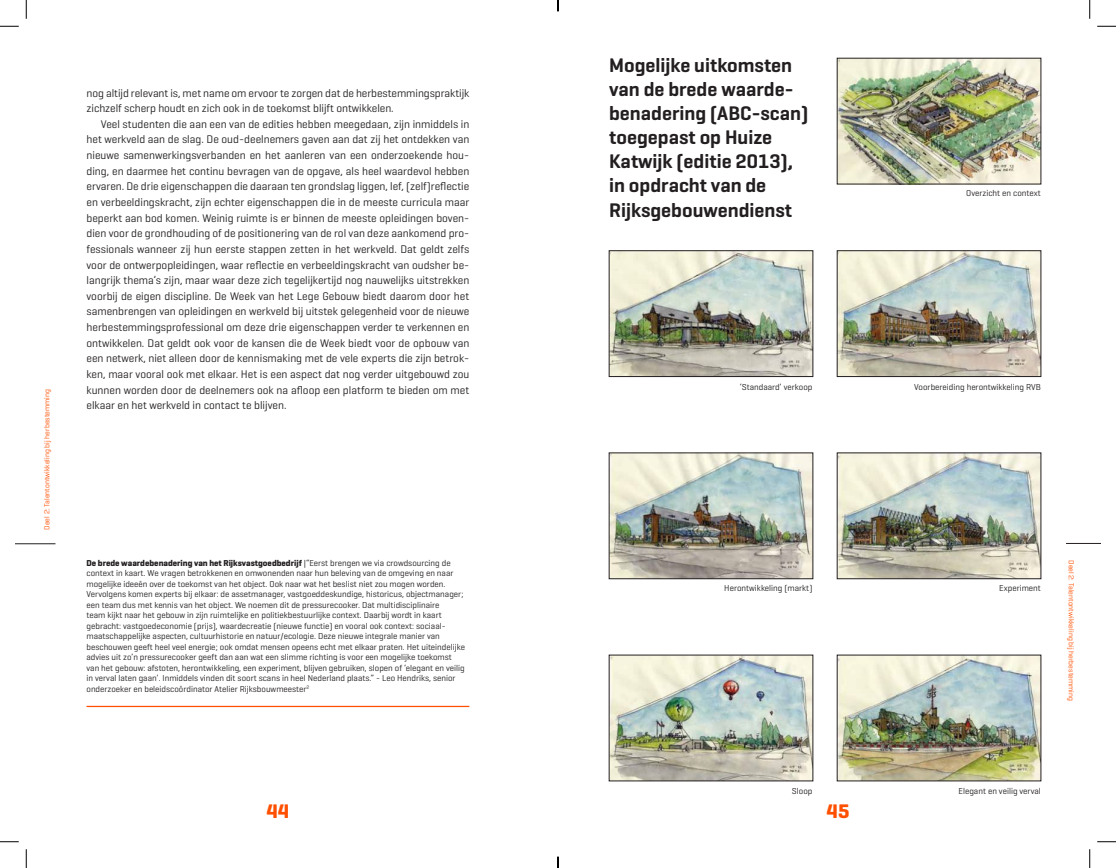
<style>
.page{position:relative;width:1116px;height:868px;background:#fff}
.page>*{position:absolute;margin:0;border:0;box-sizing:border-box;transform-origin:0 0}
.t1{font:600 20px/24px "Geogrotesque";color:#231f20}
.t2{font:700 20px "Geogrotesque";color:#ff5000}
.t3{font:11.25px/15.6px "Geogrotesque";letter-spacing:-.005em;color:#231f20}
.t4{font:8.75px/10.5px "Geogrotesque";color:#231f20}
.t5{font:7.5px "Geogrotesque";color:#ff5000}
.s1{font-weight:700}
</style>
<div class="page">
<hr style="left:16px;top:543px;width:39px;height:1px;background:#231f20">
<hr style="left:1066px;top:543px;width:34px;height:1px;background:#231f20">
<hr style="left:86px;top:705px;width:383px;height:2px;background:#ff5000">
<img style="left:839px;top:252px;width:200px;height:122px">
<img style="left:839px;top:454px;width:200px;height:123px">
<img style="left:839px;top:657px;width:200px;height:122px">
<img style="left:839px;top:60px;width:200px;height:122px">
<img style="left:611px;top:252px;width:200px;height:122px">
<img style="left:611px;top:454px;width:200px;height:123px">
<img style="left:611px;top:657px;width:200px;height:122px">
<div style="left:837px;top:250px;width:204px;height:126px;border:1px solid #231f20"></div>
<div style="left:609px;top:250px;width:204px;height:126px;border:1px solid #231f20"></div>
<div style="left:609px;top:452px;width:204px;height:127px;border:1px solid #231f20"></div>
<div style="left:837px;top:452px;width:204px;height:127px;border:1px solid #231f20"></div>
<svg style="left:0;top:25px;width:19px;height:2px"></svg>
<svg style="left:1097px;top:25px;width:18px;height:2px"></svg>
<svg style="left:0;top:841px;width:19px;height:1px"></svg>
<svg style="left:1097px;top:841px;width:18px;height:1px"></svg>
<svg style="left:25px;top:0;width:2px;height:19px"></svg>
<svg style="left:25px;top:849px;width:2px;height:18px"></svg>
<svg style="left:1089px;top:0;width:1px;height:19px"></svg>
<svg style="left:1089px;top:849px;width:1px;height:18px"></svg>
<svg style="left:557px;top:0;width:2px;height:11px"></svg>
<svg style="left:557px;top:856px;width:2px;height:11px"></svg>
<p class="t5" style="left:42px;top:529px;width:142px;rotate:-90deg">Deel 2: Talentontwikkeling bij herbestemming</p>
<p class="t3" style="left:86px;top:84px;width:384px">nog altijd relevant is, met name om ervoor te zorgen dat de herbestemmingspraktijk zichzelf scherp houdt en zich ook in de toekomst blijft ontwikkelen.</p>
<p class="t3" style="left:86px;top:116px;width:384px;text-align:justify;text-indent:14px">Veel studenten die aan een van de edities hebben meegedaan, zijn inmiddels in het werkveld aan de slag. De oud-deelnemers gaven aan dat zij het ontdekken van nieuwe samenwerkingsverbanden en het aanleren van een onderzoekende hou&shy;ding, en daarmee het continu bevragen van de opgave, als heel waardevol hebben ervaren. De drie eigenschappen die daaraan ten grondslag liggen, lef, (zelf)reflectie en verbeeldingskracht, zijn echter eigenschappen die in de meeste curricula maar beperkt aan bod komen. Weinig ruimte is er binnen de meeste opleidingen boven&shy;dien voor de grondhouding of de positionering van de rol van deze aankomend pro&shy;fessionals wanneer zij hun eerste stappen zetten in het werkveld. Dat geldt zelfs voor de ontwerpopleidingen, waar reflectie en verbeeldingskracht van oudsher be&shy;langrijk thema’s zijn, maar waar deze zich tegelijkertijd nog nauwelijks uitstrekken voorbij de eigen discipline. De Week van het Lege Gebouw biedt daarom door het samenbrengen van opleidingen en werkveld bij uitstek gelegenheid voor de nieuwe herbestemmingsprofessional om deze drie eigenschappen verder te verkennen en ontwikkelen. Dat geldt ook voor de kansen die de Week biedt voor de opbouw van een netwerk, niet alleen door de kennismaking met de vele experts die zijn betrok&shy;ken, maar vooral ook met elkaar. Het is een aspect dat nog verder uitgebouwd zou kunnen worden door de deelnemers ook na afloop een platform te bieden om met elkaar en het werkveld in contact te blijven.</p>
<p class="t4" style="left:86px;top:557px;width:380px"><span class="s1">De brede waardebenadering van het Rijksvastgoedbedrijf</span> |“Eerst brengen we via crowdsourcing de context in kaart. We vragen betrokkenen en omwonenden naar hun beleving van de omgeving en naar mogelijke ideeën over de toekomst van het object. Ook naar wat het beslist niet zou mogen worden.<br>Vervolgens komen experts bij elkaar: de assetmanager, vastgoeddeskundige, historicus, objectmanager; een team dus met kennis van het object. We noemen dit de pressurecooker. Dat multidisciplinaire<br>team kijkt naar het gebouw in zijn ruimtelijke en politiekbestuurlijke context. Daarbij wordt in kaart gebracht: vastgoedeconomie (prijs), waardecreatie (nieuwe functie) en vooral ook context: sociaal&shy;maatschappelijke aspecten, cultuurhistorie en natuur/ecologie. Deze nieuwe integrale manier van beschouwen geeft heel veel energie; ook omdat mensen opeens echt met elkaar praten. Het uiteindelijke advies uit zo’n pressurecooker geeft dan aan wat een slimme richting is voor een mogelijke toekomst van het gebouw: afstoten, herontwikkeling, een experiment, blijven gebruiken, slopen of ‘elegant en veilig in verval laten gaan’. Inmiddels vinden dit soort scans in heel Nederland plaats.” - Leo Hendriks, senior onderzoeker en beleidscoördinator Atelier Rijksbouwmeester<sup>2</sup></p>
<h1 class="t1" style="left:609px;top:53px;width:200px">Mogelijke uitkomsten van de brede waarde&shy;benadering (ABC-scan) toegepast op Huize<br>Katwijk (editie 2013), in opdracht van de<br>Rijksgebouwendienst</h1>
<p class="t4" style="left:740px;top:381px;width:74px">‘Standaard’ verkoop</p>
<p class="t4" style="left:724px;top:582px;width:90px">Herontwikkeling (markt)</p>
<p class="t4" style="left:792px;top:785px;width:22px">Sloop</p>
<h1 class="t2" style="left:266px;top:798px;width:24px">44</h1>
<h1 class="t2" style="left:826px;top:798px;width:24px">45</h1>
<p class="t4" style="left:966px;top:188px;width:76px">Overzicht en context</p>
<p class="t4" style="left:914px;top:381px;width:128px">Voorbereiding herontwikkeling RVB</p>
<p class="t4" style="left:999px;top:582px;width:43px">Experiment</p>
<p class="t5" style="left:1076px;top:560px;width:142px;rotate:90deg">Deel 2: Talentontwikkeling bij herbestemming</p>
<p class="t4" style="left:958px;top:785px;width:84px">Elegant en veilig verval</p>
</div>
